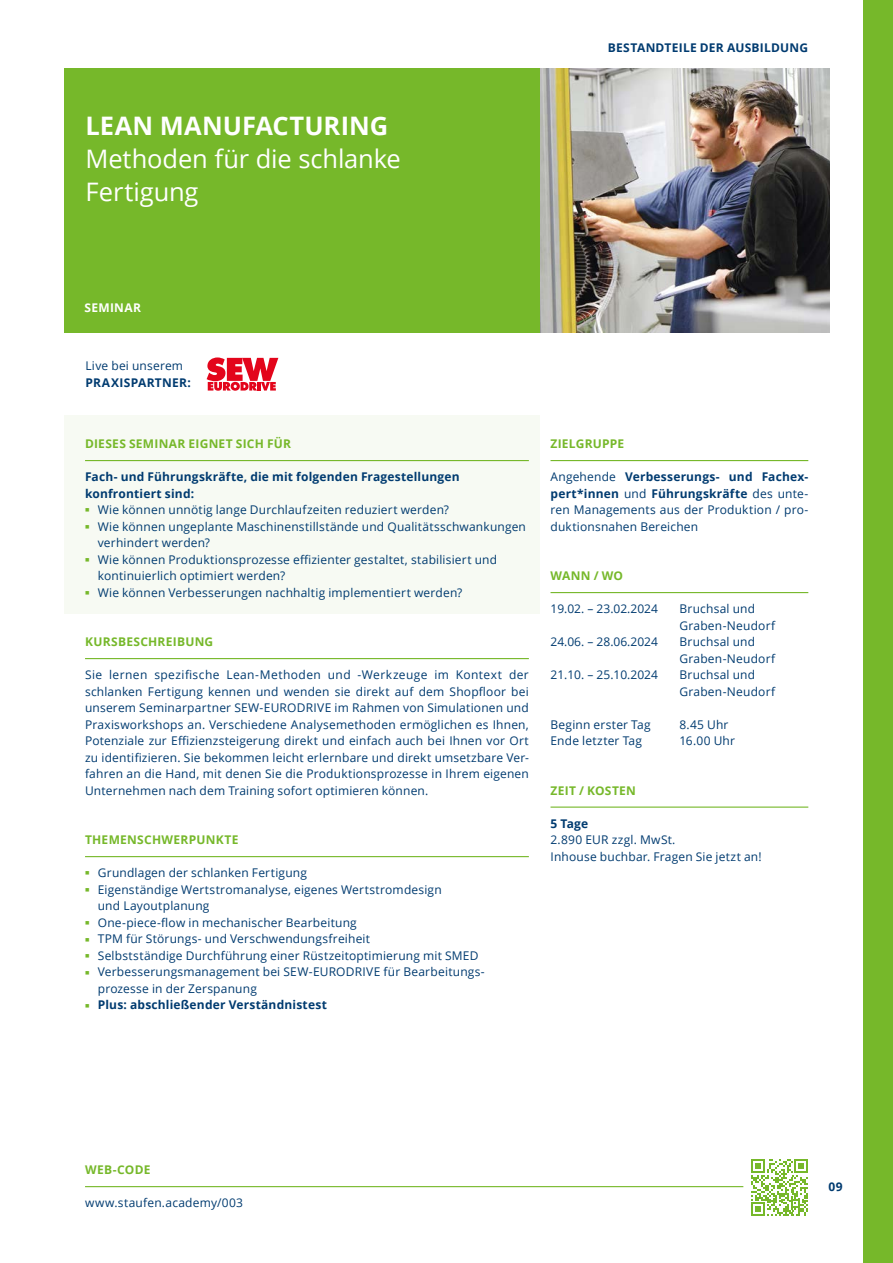
<style>
.page{position:relative;width:893px;height:1263px;background:#fff}
.page>*{position:absolute;margin:0;border:0;box-sizing:border-box;transform-origin:0 0}
.t1{font:25.5px/33px "Open Sans";letter-spacing:-.005em;color:#fff}
.t2{font:700 25.5px "Open Sans";letter-spacing:-.005em;color:#fff}
.t3{font:12px/16.5px "Open Sans";letter-spacing:.015em;color:#003b70}
.t4{font:700 12px/16.5px "Open Sans";letter-spacing:.015em;color:#003b70}
.t5{font:700 12px "Open Sans";letter-spacing:.02em;color:#76b82a}
.t6{font:700 12px "Open Sans";letter-spacing:.025em;color:#fff}
.s1{font-weight:700}
</style>
<div class="page">
<div style="left:863px;top:0;width:30px;height:1263px;background:#76b82a"></div>
<div style="left:64px;top:415px;width:476px;height:198px;background:#f7faf3"></div>
<img style="left:540px;top:69px;width:290px;height:264px">
<hr style="left:85px;top:460px;width:444px;height:1px;background:#76b82a">
<hr style="left:85px;top:658px;width:444px;height:1px;background:#76b82a">
<hr style="left:85px;top:856px;width:444px;height:1px;background:#76b82a">
<hr style="left:550px;top:460px;width:258px;height:1px;background:#76b82a">
<hr style="left:550px;top:592px;width:258px;height:1px;background:#76b82a">
<hr style="left:550px;top:806px;width:258px;height:2px;background:#76b82a">
<div style="left:64px;top:69px;width:476px;height:264px;background:#76b82a"></div>
<svg style="left:207px;top:357px;width:71px;height:34px"></svg>
<hr style="left:85px;top:1186px;width:658px;height:1px;background:#76b82a">
<svg style="left:751px;top:1159px;width:57px;height:57px"></svg>
<h1 class="t2" style="left:85px;top:108px;width:304px">LEAN MANUFACTURING</h1>
<h1 class="t1" style="left:85px;top:141px;width:317px">Methoden für die schlanke<br>Fertigung</h1>
<p class="t4" style="left:608px;top:39px;width:202px">BESTANDTEILE DER AUSBILDUNG</p>
<p class="t6" style="left:85px;top:299px;width:58px">SEMINAR</p>
<p class="t3" style="left:85px;top:357px;width:99px">Live bei unserem</p>
<p class="t4" style="left:85px;top:374px;width:107px">PRAXISPARTNER:</p>
<p class="t5" style="left:85px;top:435px;width:208px">DIESES SEMINAR EIGNET SICH FÜR</p>
<p class="t4" style="left:85px;top:468px;width:376px">Fach- und Führungskräfte, die mit folgenden Fragestellungen konfrontiert sind:</p>
<p class="t3" style="left:98px;top:501px;width:430px">Wie können unnötig lange Durchlaufzeiten reduziert werden?<br>Wie können ungeplante Maschinenstillstände und Qualitätsschwankungen verhindert werden?<br>Wie können Produktionsprozesse effizienter gestaltet, stabilisiert und kontinuierlich optimiert werden?<br>Wie können Verbesserungen nachhaltig implementiert werden?</p>
<p class="t5" style="left:85px;top:633px;width:130px">KURSBESCHREIBUNG</p>
<p class="t3" style="left:85px;top:666px;width:445px;text-align:justify">Sie lernen spezifische Lean-Methoden und -Werkzeuge im Kontext der schlanken Fertigung kennen und wenden sie direkt auf dem Shopfloor bei unserem Seminarpartner SEW-EURODRIVE im Rahmen von Simulationen und Praxisworkshops an. Verschiedene Analysemethoden ermöglichen es Ihnen, Potenziale zur Effizienzsteigerung direkt und einfach auch bei Ihnen vor Ort zu identifizieren. Sie bekommen leicht erlernbare und direkt umsetzbare Ver&shy;fahren an die Hand, mit denen Sie die Produktionsprozesse in Ihrem eigenen Unternehmen nach dem Training sofort optimieren können.</p>
<p class="t5" style="left:85px;top:831px;width:155px">THEMENSCHWERPUNKTE</p>
<p class="t3" style="left:98px;top:864px;width:388px">Grundlagen der schlanken Fertigung<br>Eigenständige Wertstromanalyse, eigenes Wertstromdesign<br>und Layoutplanung<br>One-piece-flow in mechanischer Bearbeitung<br>TPM für Störungs- und Verschwendungsfreiheit<br>Selbstständige Durchführung einer Rüstzeitoptimierung mit SMED Verbesserungsmanagement bei SEW-EURODRIVE für Bearbeitungs&shy;prozesse in der Zerspanung</p>
<p class="t4" style="left:98px;top:996px;width:231px">Plus: abschließender Verständnistest</p>
<p class="t5" style="left:550px;top:435px;width:75px">ZIELGRUPPE</p>
<p class="t3" style="left:550px;top:468px;width:259px;text-align:justify">Angehende <span class="s1">Verbesserungs- und Fachex&shy;pert*innen</span> und <span class="s1">Führungskräfte</span> des unte&shy;ren Managements aus der Produktion / pro&shy;duktionsnahen Bereichen</p>
<p class="t5" style="left:550px;top:567px;width:74px">WANN / WO</p>
<p class="t3" style="left:550px;top:600px;width:109px">19.02. – 23.02.2024</p>
<p class="t3" style="left:550px;top:633px;width:109px">24.06. – 28.06.2024</p>
<p class="t3" style="left:550px;top:666px;width:109px">21.10. – 25.10.2024</p>
<p class="t3" style="left:679px;top:600px;width:97px">Bruchsal und<br>Graben-Neudorf<br>Bruchsal und<br>Graben-Neudorf<br>Bruchsal und<br>Graben-Neudorf</p>
<p class="t3" style="left:679px;top:716px;width:57px">8.45 Uhr<br>16.00 Uhr</p>
<p class="t3" style="left:550px;top:716px;width:102px">Beginn erster Tag<br>Ende letzter Tag</p>
<p class="t5" style="left:550px;top:782px;width:87px">ZEIT / KOSTEN</p>
<p class="t4" style="left:550px;top:815px;width:39px">5 Tage</p>
<p class="t3" style="left:550px;top:831px;width:213px">2.890 EUR zzgl. MwSt.<br>Inhouse buchbar. Fragen Sie jetzt an!</p>
<p class="t5" style="left:85px;top:1161px;width:67px">WEB-CODE</p>
<p class="t3" style="left:85px;top:1194px;width:159px">www.staufen.academy/003</p>
<p class="t4" style="left:828px;top:1178px;width:16px">09</p>
</div>
